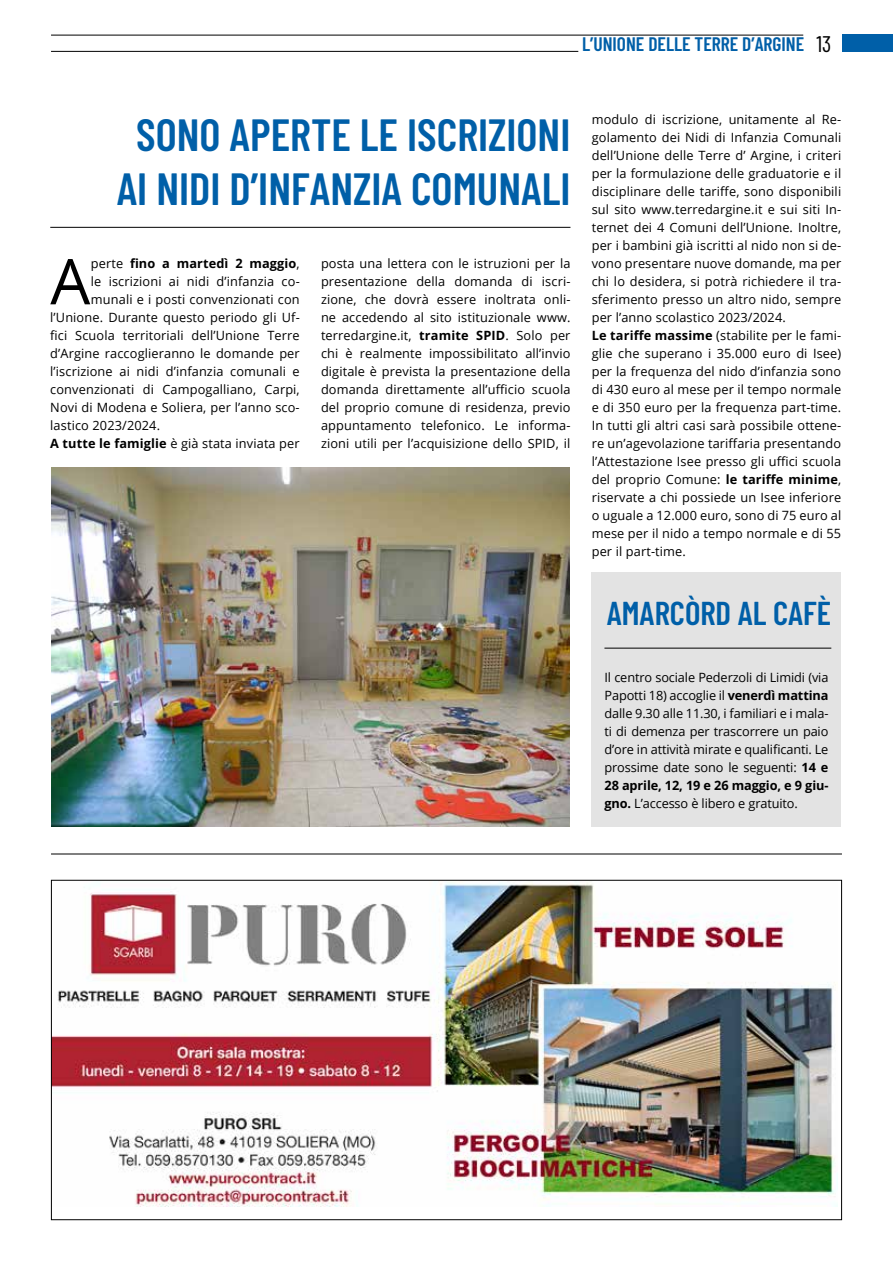
<style>
.page{position:relative;width:893px;height:1263px;background:#fff}
.page>*{position:absolute;margin:0;border:0;box-sizing:border-box;transform-origin:0 0}
.t1{font:63.15px "Open Sans";color:#000}
.t2{font:600 45px/54px "Barlow Condensed";color:#005fa8;text-align:center}
.t3{font:600 33px "Barlow Condensed";color:#005fa8}
.t4{font:600 19.5px "Barlow Condensed";color:#005fa8}
.t5{font:12.75px/18px "Open Sans";letter-spacing:.01em;color:#000;text-align:justify}
.t6{font:700 12.75px "Open Sans";letter-spacing:.01em;color:#000}
.s1{font-weight:400;font-size:22.5px;color:#000}
.s2{font-weight:400}
.s3{font-weight:700}
</style>
<div class="page">
<img style="left:53px;top:883px;width:784px;height:323px">
<hr style="left:51px;top:854px;width:791px;height:1px;background:#000">
<hr style="left:51px;top:51px;width:527px;height:1px;background:#000">
<hr style="left:51px;top:35px;width:752px;height:1px;background:#000">
<div style="left:842px;top:35px;width:51px;height:17px;background:#005fa8"></div>
<hr style="left:50px;top:227px;width:520px;height:1px;background:#000">
<div style="left:592px;top:572px;width:249px;height:254px;background:#e3e3e3"></div>
<hr style="left:604px;top:648px;width:227px;height:1px;background:#000">
<img style="left:51px;top:467px;width:519px;height:359px">
<h3 class="t4" style="left:582px;top:31px;width:251px">L’UNIONE DELLE TERRE D’ARGINE <span class="s1">13</span></h3>
<h2 class="t2" style="left:117px;top:105px;width:455px">SONO APERTE LE ISCRIZIONI<br>AI NIDI D’INFANZIA COMUNALI</h2>
<h1 class="t1" style="left:50px;top:238px;width:41px">A</h1>
<p class="t6" style="left:91px;top:255px;width:210px"><span class="s2">perte</span> fino a martedì 2 maggio<span class="s2">,</span></p>
<p class="t5" style="left:91px;top:272px;width:210px">le iscrizioni ai nidi d’infanzia co-</p>
<p class="t5" style="left:91px;top:290px;width:210px">munali e i posti convenzionati con</p>
<p class="t5" style="left:50px;top:308px;width:251px">l’Unione. Durante questo periodo gli Uf-</p>
<p class="t5" style="left:50px;top:326px;width:251px">fici Scuola territoriali dell’Unione Terre</p>
<p class="t5" style="left:50px;top:344px;width:251px">d’Argine raccoglieranno le domande per</p>
<p class="t5" style="left:50px;top:362px;width:251px">l’iscrizione ai nidi d’infanzia comunali e</p>
<p class="t5" style="left:50px;top:380px;width:251px">convenzionati di Campogalliano, Carpi,</p>
<p class="t5" style="left:50px;top:398px;width:251px">Novi di Modena e Soliera, per l’anno sco-</p>
<p class="t5" style="left:50px;top:416px;width:111px">lastico 2023/2024.</p>
<p class="t5" style="left:50px;top:434px;width:251px"><span class="s3">A tutte le famiglie</span> è già stata inviata per</p>
<p class="t5" style="left:321px;top:254px;width:251px">posta una lettera con le istruzioni per la presentazione della domanda di iscri&shy;zione, che dovrà essere inoltrata onli&shy;ne accedendo al sito istituzionale www. terredargine.it, <span class="s3">tramite SPID</span>. Solo per chi è realmente impossibilitato all’invio digitale è prevista la presentazione della domanda direttamente all’ufficio scuola del proprio comune di residenza, previo appuntamento telefonico. Le informa&shy;zioni utili per l’acquisizione dello SPID, il</p>
<p class="t5" style="left:592px;top:110px;width:251px;text-align:left">modulo di iscrizione, unitamente al Re&shy;golamento dei Nidi di Infanzia Comunali dell’Unione delle Terre d’ Argine, i criteri per la formulazione delle graduatorie e il disciplinare delle tariffe, sono disponibili sul sito www.terredargine.it e sui siti In&shy;ternet dei 4 Comuni dell’Unione. Inoltre, per i bambini già iscritti al nido non si de&shy;vono presentare nuove domande, ma per chi lo desidera, si potrà richiedere il tra&shy;sferimento presso un altro nido, sempre per l’anno scolastico 2023/2024.<br><span class="s3">Le tariffe massime</span> (stabilite per le fami&shy;glie che superano i 35.000 euro di Isee) per la frequenza del nido d’infanzia sono di 430 euro al mese per il tempo normale e di 350 euro per la frequenza part-time.<br>In tutti gli altri casi sarà possibile ottene&shy;re un’agevolazione tariffaria presentando l’Attestazione Isee presso gli uffici scuola del proprio Comune: <span class="s3">le tariffe minime</span>, riservate a chi possiede un Isee inferiore o uguale a 12.000 euro, sono di 75 euro al mese per il nido a tempo normale e di 55 per il part-time.</p>
<h3 class="t3" style="left:607px;top:589px;width:226px">AMARCÒRD AL CAFÈ</h3>
<p class="t5" style="left:604px;top:668px;width:225px">Il centro sociale Pederzoli di Limidi (via Papotti 18) accoglie il <span class="s3">venerdì mattina </span>dalle 9.30 alle 11.30, i familiari e i mala&shy;ti di demenza per trascorrere un paio d’ore in attività mirate e qualificanti. Le prossime date sono le seguenti: <span class="s3">14 e 28 aprile, 12, 19 e 26 maggio, e 9 giu&shy;gno.</span> L’accesso è libero e gratuito.</p>
</div>
